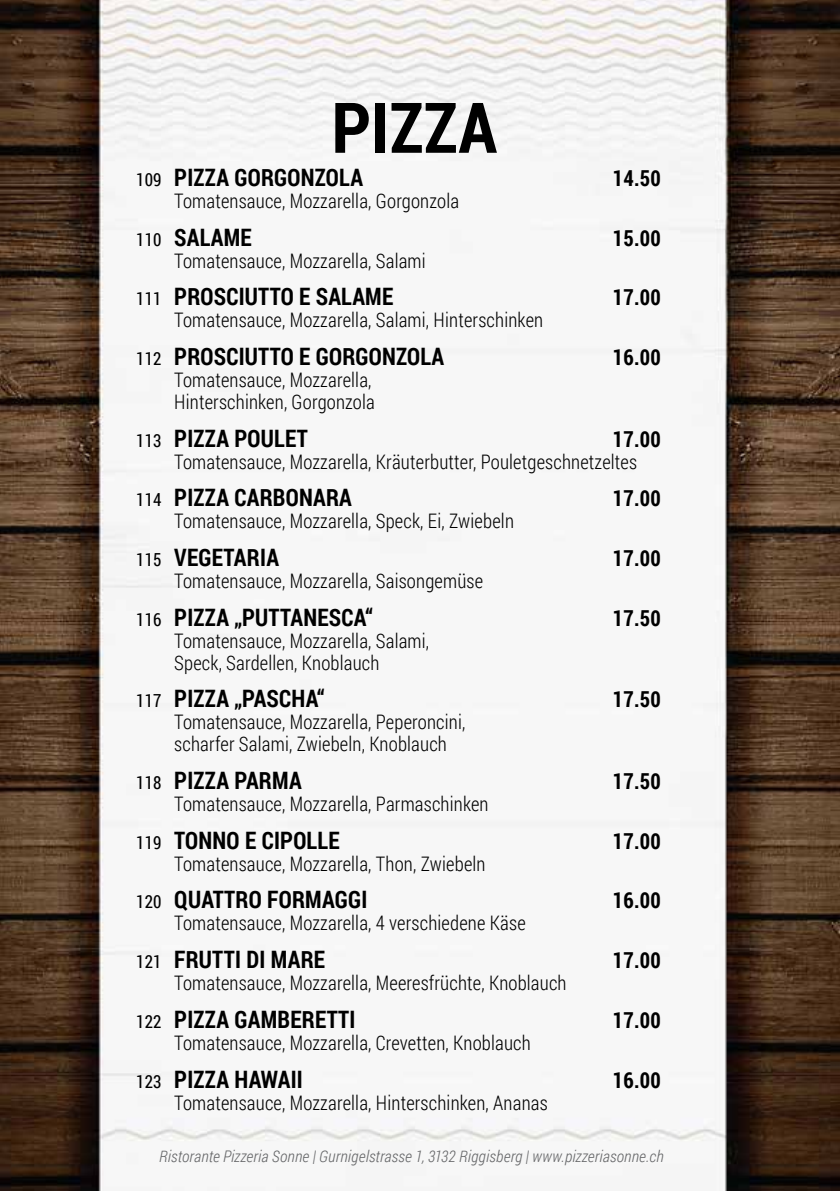
<style>
.page{position:relative;width:840px;height:1191px;background:#fff}
.page>*{position:absolute;margin:0;border:0;box-sizing:border-box;transform-origin:0 0}
.t1{font:700 70px "Roboto Condensed";color:#000}
.t2{font:700 24px "Roboto Condensed";letter-spacing:.01em;color:#000;scale:.95 1}
.t3{font:700 22px "Roboto Condensed";letter-spacing:.01em;color:#000;scale:.95 1}
.t4{font:300 20px/22px "Roboto Condensed";letter-spacing:.01em;color:#000;scale:.95 1}
.t5{font:italic 300 16px "Roboto Condensed";letter-spacing:.01em;color:#646567}
.s1{font-weight:400;font-size:18px}
</style>
<div class="page">
<img style="left:0;top:0;width:839px;height:1191px">
<h1 class="t1" style="left:331px;top:79px;width:167px">PIZZA</h1>
<p class="t2" style="left:136px;top:160px;width:240px"><span class="s1">109</span> PIZZA GORGONZOLA</p>
<p class="t3" style="left:612px;top:162px;width:52px">14.50</p>
<p class="t4" style="left:174px;top:189px;width:301px">Tomatensauce, Mozzarella, Gorgonzola</p>
<p class="t2" style="left:136px;top:220px;width:123px"><span class="s1">110</span> SALAME</p>
<p class="t3" style="left:612px;top:222px;width:52px">15.00</p>
<p class="t4" style="left:174px;top:249px;width:266px">Tomatensauce, Mozzarella, Salami</p>
<p class="t2" style="left:136px;top:280px;width:272px"><span class="s1">111</span> PROSCIUTTO E SALAME</p>
<p class="t3" style="left:612px;top:282px;width:52px">17.00</p>
<p class="t4" style="left:174px;top:308px;width:389px">Tomatensauce, Mozzarella, Salami, Hinterschinken</p>
<p class="t2" style="left:136px;top:339px;width:325px"><span class="s1">112</span> PROSCIUTTO E GORGONZOLA</p>
<p class="t3" style="left:612px;top:341px;width:52px">16.00</p>
<p class="t4" style="left:174px;top:368px;width:213px">Tomatensauce, Mozzarella,<br>Hinterschinken, Gorgonzola</p>
<p class="t2" style="left:136px;top:421px;width:182px"><span class="s1">113</span> PIZZA POULET</p>
<p class="t3" style="left:612px;top:423px;width:52px">17.00</p>
<p class="t4" style="left:174px;top:450px;width:488px">Tomatensauce, Mozzarella, Kräuterbutter, Pouletgeschnetzeltes</p>
<p class="t2" style="left:136px;top:481px;width:228px"><span class="s1">114</span> PIZZA CARBONARA</p>
<p class="t3" style="left:612px;top:483px;width:52px">17.00</p>
<p class="t4" style="left:174px;top:509px;width:359px">Tomatensauce, Mozzarella, Speck, Ei, Zwiebeln</p>
<p class="t2" style="left:136px;top:540px;width:152px"><span class="s1">115</span> VEGETARIA</p>
<p class="t3" style="left:612px;top:542px;width:52px">17.00</p>
<p class="t4" style="left:174px;top:569px;width:326px">Tomatensauce, Mozzarella, Saisongemüse</p>
<p class="t2" style="left:136px;top:600px;width:250px"><span class="s1">116</span> PIZZA „PUTTANESCA“</p>
<p class="t3" style="left:612px;top:602px;width:52px">17.50</p>
<p class="t4" style="left:174px;top:629px;width:270px">Tomatensauce, Mozzarella, Salami,<br>Speck, Sardellen, Knoblauch</p>
<p class="t2" style="left:136px;top:682px;width:200px"><span class="s1">117</span> PIZZA „PASCHA“</p>
<p class="t3" style="left:612px;top:684px;width:52px">17.50</p>
<p class="t4" style="left:174px;top:710px;width:308px">Tomatensauce, Mozzarella, Peperoncini, scharfer Salami, Zwiebeln, Knoblauch</p>
<p class="t2" style="left:136px;top:763px;width:176px"><span class="s1">118</span> PIZZA PARMA</p>
<p class="t3" style="left:612px;top:765px;width:52px">17.50</p>
<p class="t4" style="left:174px;top:792px;width:332px">Tomatensauce, Mozzarella, Parmaschinken</p>
<p class="t2" style="left:136px;top:823px;width:215px"><span class="s1">119</span> TONNO E CIPOLLE</p>
<p class="t3" style="left:612px;top:825px;width:52px">17.00</p>
<p class="t4" style="left:174px;top:852px;width:329px">Tomatensauce, Mozzarella, Thon, Zwiebeln</p>
<p class="t2" style="left:136px;top:883px;width:245px"><span class="s1">120</span> QUATTRO FORMAGGI</p>
<p class="t3" style="left:612px;top:885px;width:52px">16.00</p>
<p class="t4" style="left:174px;top:911px;width:371px">Tomatensauce, Mozzarella, 4 verschiedene Käse</p>
<p class="t2" style="left:136px;top:942px;width:200px"><span class="s1">121</span> FRUTTI DI MARE</p>
<p class="t3" style="left:612px;top:944px;width:52px">17.00</p>
<p class="t4" style="left:174px;top:971px;width:414px">Tomatensauce, Mozzarella, Meeresfrüchte, Knoblauch</p>
<p class="t2" style="left:136px;top:1002px;width:232px"><span class="s1">122</span> PIZZA GAMBERETTI</p>
<p class="t3" style="left:612px;top:1004px;width:52px">17.00</p>
<p class="t4" style="left:174px;top:1031px;width:376px">Tomatensauce, Mozzarella, Crevetten, Knoblauch</p>
<p class="t2" style="left:136px;top:1062px;width:177px"><span class="s1">123</span> PIZZA HAWAII</p>
<p class="t3" style="left:612px;top:1064px;width:52px">16.00</p>
<p class="t4" style="left:174px;top:1090px;width:394px">Tomatensauce, Mozzarella, Hinterschinken, Ananas</p>
<p class="t5" style="left:159px;top:1145px;width:506px">Ristorante Pizzeria Sonne | Gurnigelstrasse 1, 3132 Riggisberg | www.pizzeriasonne.ch</p>
</div>
